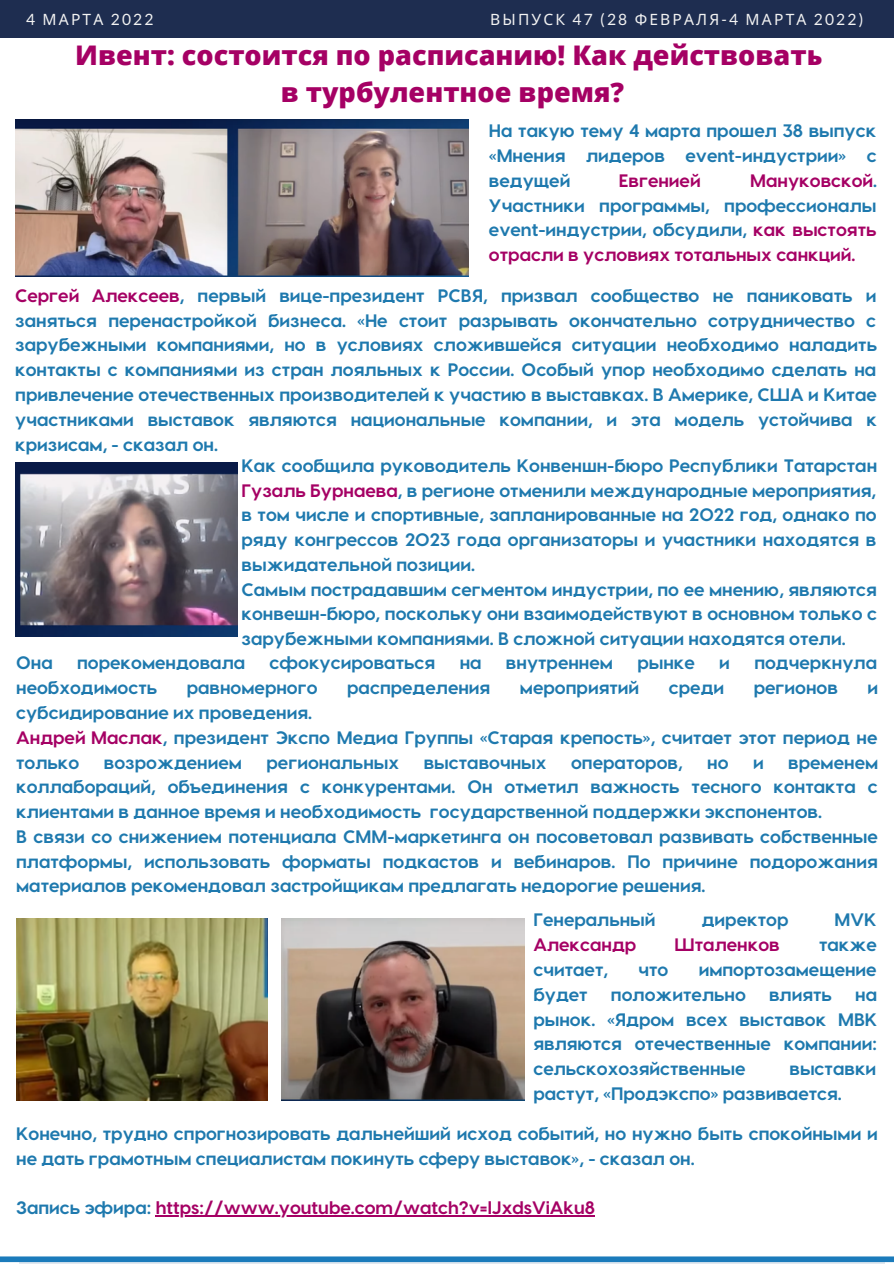
<style>
.page{position:relative;width:894px;height:1264px;background:#fff}
.page>*{position:absolute;margin:0;border:0;box-sizing:border-box;transform-origin:0 0}
.t1{font:800 27px "Open Sans";color:#a50064}
.t2{font:700 18px/24.8px "Visby CF";color:#1e79ae;text-align:justify}
.t3{font:700 18px "Visby CF";color:#a50064}
.t4{font:15.6px "Noto Sans";letter-spacing:.14em;color:#f2f2f2}
.t5{font:15.6px "Lato";color:#f2f2f2}
.s1{font-family:"Noto Sans"}
.s2{font-family:"Lato"}
.s3{color:#a50064}
.s4{color:#1e79ae}
</style>
<div class="page">
<div style="left:0;top:0;width:893px;height:38px;background:#1e2d50"></div>
<svg style="left:20px;top:1261px;width:864px;height:2px;background:#73acd2"></svg>
<div style="left:0;top:1256px;width:893px;height:5px;background:#1b7bbb"></div>
<img style="left:15px;top:120px;width:453px;height:156px">
<img style="left:15px;top:462px;width:222px;height:174px">
<img style="left:16px;top:918px;width:251px;height:182px">
<img style="left:282px;top:918px;width:242px;height:182px">
<hr style="left:156px;top:1215px;width:439px;height:1px;background:#a50064">
<p class="t5" style="left:26px;top:10px;width:129px">4 <span class="s1">МАРТА</span> 2022</p>
<p class="t4" style="left:490px;top:8px;width:374px">ВЫПУСК <span class="s2">47 (28</span> ФЕВРАЛЯ<span class="s2">-4</span> МАРТА <span class="s2">2022)</span></p>
<p class="t1" style="left:75px;top:36px;width:748px">Ивент: состоится по расписанию! Как действовать</p>
<p class="t1" style="left:280px;top:73px;width:345px">в турбулентное время?</p>
<p class="t2" style="left:489px;top:117px;width:389px">На такую тему 4 марта прошел 38 выпуск «Мнения лидеров event-индустрии» с ведущей</p>
<p class="t2" style="left:489px;top:167px;width:389px;text-indent:261px"><span class="s3">Мануковской</span>.<br>Участники программы, профессионалы event-индустрии, обсудили, <span class="s3">как выстоять отрасли в условиях тотальных санкций.</span></p>
<p class="t2" style="left:15px;top:282px;width:863px"><span class="s3">Сергей Алексеев</span>, первый вице-президент РСВЯ, призвал сообщество не паниковать и заняться перенастройкой бизнеса. «Не стоит разрывать окончательно сотрудничество с зарубежными компаниями, но в условиях сложившейся ситуации необходимо наладить контакты с компаниями из стран лояльных к России. Особый упор необходимо сделать на привлечение отечественных производителей к участию в выставках. В Америке, США и Китае участниками выставок являются национальные компании, и эта модель устойчива к кризисам, - сказал он.</p>
<p class="t2" style="left:241px;top:452px;width:637px">Как сообщила руководитель Конвеншн-бюро Республики Татарстан <span class="s3">Гузаль Бурнаева</span>, в регионе отменили международные мероприятия, в том числе и спортивные, запланированные на 2022 год, однако по ряду конгрессов 2023 года организаторы и участники находятся в выжидательной позиции.</p>
<p class="t2" style="left:241px;top:576px;width:637px">Самым пострадавшим сегментом индустрии, по ее мнению, являются конвешн-бюро, поскольку они взаимодействуют в основном только с зарубежными компаниями. В сложной ситуации находятся отели.</p>
<p class="t3" style="left:618px;top:169px;width:83px">Евгенией</p>
<p class="t2" style="left:16px;top:649px;width:38px">Она</p>
<p class="t2" style="left:77px;top:649px;width:170px">порекомендовала</p>
<p class="t2" style="left:269px;top:649px;width:167px">сфокусироваться</p>
<p class="t2" style="left:459px;top:649px;width:23px">на</p>
<p class="t2" style="left:506px;top:649px;width:108px">внутреннем</p>
<p class="t2" style="left:637px;top:649px;width:59px">рынке</p>
<p class="t2" style="left:719px;top:649px;width:12px">и</p>
<p class="t2" style="left:754px;top:649px;width:124px">подчеркнула</p>
<p class="t2" style="left:16px;top:674px;width:142px">необходимость</p>
<p class="t2" style="left:187px;top:674px;width:132px">равномерного</p>
<p class="t2" style="left:347px;top:674px;width:145px">распределения</p>
<p class="t2" style="left:520px;top:674px;width:121px">мероприятий</p>
<p class="t2" style="left:668px;top:674px;width:57px">среди</p>
<p class="t2" style="left:753px;top:674px;width:86px">регионов</p>
<p class="t2" style="left:867px;top:674px;width:12px">и</p>
<p class="t2" style="left:16px;top:699px;width:297px">субсидирование их проведения.</p>
<p class="t2" style="left:16px;top:724px;width:862px"><span class="s3">Андрей Маслак</span>, президент Экспо Медиа Группы «Старая крепость», считает этот период не только</p>
<p class="t2" style="left:16px;top:748px;width:863px;text-indent:771px">временем коллабораций, объединения с конкурентами. Он отметил важность тесного контакта с клиентами в данное время и необходимость государственной поддержки экспонентов.</p>
<p class="t2" style="left:16px;top:823px;width:863px">В связи со снижением потенциала СММ-маркетинга он посоветовал развивать собственные платформы, использовать форматы подкастов и вебинаров. По причине подорожания материалов рекомендовал застройщикам предлагать недорогие решения.</p>
<p class="t2" style="left:104px;top:748px;width:139px">возрождением</p>
<p class="t2" style="left:266px;top:748px;width:134px">региональных</p>
<p class="t2" style="left:423px;top:748px;width:124px">выставочных</p>
<p class="t2" style="left:571px;top:748px;width:113px">операторов,</p>
<p class="t2" style="left:707px;top:748px;width:23px">но</p>
<p class="t2" style="left:752px;top:748px;width:12px">и</p>
<p class="t2" style="left:533px;top:906px;width:124px">Генеральный</p>
<p class="t2" style="left:701px;top:906px;width:88px">директор</p>
<p class="t2" style="left:834px;top:906px;width:43px">MVK</p>
<p class="t3" style="left:533px;top:933px;width:104px">Александр</p>
<p class="t3" style="left:674px;top:933px;width:107px">Шталенков</p>
<p class="t2" style="left:818px;top:931px;width:59px">также</p>
<p class="t2" style="left:533px;top:956px;width:76px">считает,</p>
<p class="t2" style="left:638px;top:956px;width:31px">что</p>
<p class="t2" style="left:698px;top:956px;width:179px">импортозамещение</p>
<p class="t2" style="left:533px;top:981px;width:56px">будет</p>
<p class="t2" style="left:610px;top:981px;width:136px">положительно</p>
<p class="t2" style="left:768px;top:981px;width:64px">влиять</p>
<p class="t2" style="left:533px;top:981px;width:345px;text-indent:322px">на рынок. «Ядром всех выставок МВК являются отечественные компании: сельскохозяйственные</p>
<p class="t2" style="left:533px;top:1055px;width:344px;text-indent:256px">выставки растут, «Продэкспо» развивается.</p>
<p class="t2" style="left:16px;top:1120px;width:863px">Конечно, трудно спрогнозировать дальнейший исход событий, но нужно быть спокойными и не дать грамотным специалистам покинуть сферу выставок», - сказал он.</p>
<p class="t3" style="left:16px;top:1195px;width:580px"><span class="s4">Запись эфира:</span> https://www.youtube.com/watch?v=lJxdsViAku8</p>
</div>
